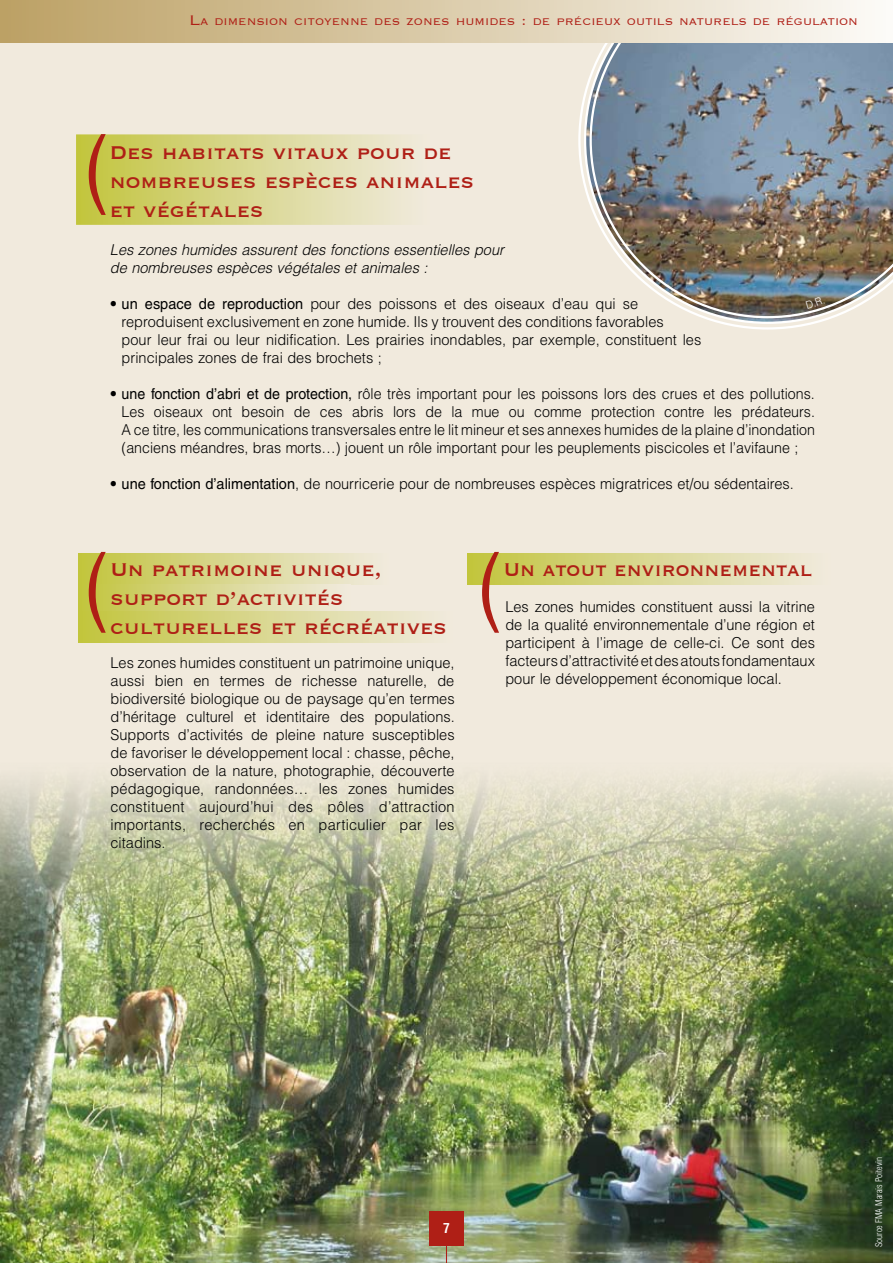
<style>
.page{position:relative;width:893px;height:1263px;background:#f1eadd}
.page>*{position:absolute;margin:0;border:0;box-sizing:border-box;transform-origin:0 0}
.t1{font:85.95px "Helvetica";color:#af1f16;scale:.86 1}
.t2{font:24px/28.8px "Copperplate";color:#af1f16}
.t3{font:24px "Copperplate";color:#af1f16;scale:.94 1}
.t4{font:300 15px/18px "Helvetica";color:#000;text-align:justify}
.t5{font:italic 300 15px/18px "Helvetica";color:#000}
.t6{font:700 condensed 13.5px "Helvetica";color:#fff}
.t7{font:300 12.6px "Copperplate";color:#af1f16}
.t8{font:300 condensed 9px "Helvetica";color:#fff}
.s1{font-size:18px}
.s2{font-weight:400}
</style>
<div class="page">
<img style="left:0;top:778px;width:893px;height:485px">
<svg style="left:583px;top:76px;width:249px;height:249px"></svg>
<img style="left:590px;top:43px;width:303px;height:275px">
<div style="left:429px;top:1212px;width:34px;height:34px;background:#af1f16"></div>
<svg style="left:446px;top:1246px;width:1px;height:17px"></svg>
<div style="left:0;top:0;width:893px;height:43px;background:linear-gradient(to right,#bca063,#fcfaf6)"></div>
<svg style="left:76px;top:134px;width:326px;height:91px;background:#d7d68a"></svg>
<div style="left:78px;top:553px;width:311px;height:32px;background:linear-gradient(to right,#c2c540,#f1ebe1)"></div>
<div style="left:78px;top:584px;width:272px;height:29px;background:linear-gradient(to right,#c2c440,#f1eae0)"></div>
<div style="left:468px;top:553px;width:362px;height:32px;background:linear-gradient(to right,#c2c540,#f1ebe1)"></div>
<div style="left:78px;top:611px;width:374px;height:32px;background:linear-gradient(to right,#c2c540,#f1eae1)"></div>
<svg style="left:806px;top:297px;width:19px;height:12px"></svg>
<p class="t7" style="left:189px;top:13px;width:671px"><span class="s1">L</span>a dimension citoyenne des zones humides <span class="s1">:</span> de précieux outils naturels de régulation</p>
<h1 class="t1" style="left:84px;top:117px;width:30px">(</h1>
<h2 class="t2" style="left:110px;top:137px;width:366px">Des habitats vitaux pour de nombreuses espèces animales et végétales</h2>
<p class="t5" style="left:110px;top:240px;width:395px">Les zones humides assurent des fonctions essentielles pour de nombreuses espèces végétales et animales :</p>
<p class="t4" style="left:122px;top:294px;width:581px;text-align:left;text-indent:-12px">• <span class="s2">un espace de reproduction</span> pour des poissons et des oiseaux d’eau qui se reproduisent exclusivement en zone humide. Ils y trouvent des conditions favorables<br>pour leur frai ou leur nidification. Les prairies inondables, par exemple, constituent les principales zones de frai des brochets ;</p>
<p class="t4" style="left:122px;top:384px;width:695px;text-indent:-12px">• <span class="s2">une fonction d’abri et de protection,</span> rôle très important pour les poissons lors des crues et des pollutions.<br>Les oiseaux ont besoin de ces abris lors de la mue ou comme protection contre les prédateurs.<br>A ce titre, les communications transversales entre le lit mineur et ses annexes humides de la plaine d’inondation (anciens méandres, bras morts…) jouent un rôle important pour les peuplements piscicoles et l’avifaune ;</p>
<p class="t4" style="left:110px;top:474px;width:685px">• <span class="s2">une fonction d’alimentation</span>, de nourricerie pour de nombreuses espèces migratrices et/ou sédentaires.</p>
<h1 class="t1" style="left:84px;top:535px;width:30px">(</h1>
<h1 class="t1" style="left:477px;top:535px;width:30px">(</h1>
<h2 class="t2" style="left:111px;top:554px;width:273px">Un patrimoine unique,</h2>
<h2 class="t3" style="left:504px;top:554px;width:330px">Un atout environnemental</h2>
<h2 class="t2" style="left:111px;top:583px;width:338px">support d’activités culturelles et récréatives</h2>
<p class="t4" style="left:505px;top:597px;width:311px">Les zones humides constituent aussi la vitrine de la qualité environnementale d’une région et participent à l’image de celle-ci. Ce sont des facteurs d’attractivité et des atouts fondamentaux pour le développement économique local.</p>
<p class="t4" style="left:111px;top:653px;width:346px">Les zones humides constituent un patrimoine unique, aussi bien en termes de richesse naturelle, de biodiversité biologique ou de paysage qu’en termes d’héritage culturel et identitaire des populations.<br>Supports d’activités de pleine nature susceptibles de favoriser le développement local : chasse, pêche, observation de la nature, photographie, découverte pédagogique, randonnées… les zones humides constituent aujourd’hui des pôles d’attraction importants, recherchés en particulier par les citadins.</p>
<p class="t6" style="left:443px;top:1219px;width:8px">7</p>
<p class="t8" style="left:873px;top:1247px;width:92px;rotate:-90deg">Source FMA Marais Poitevin</p>
</div>
